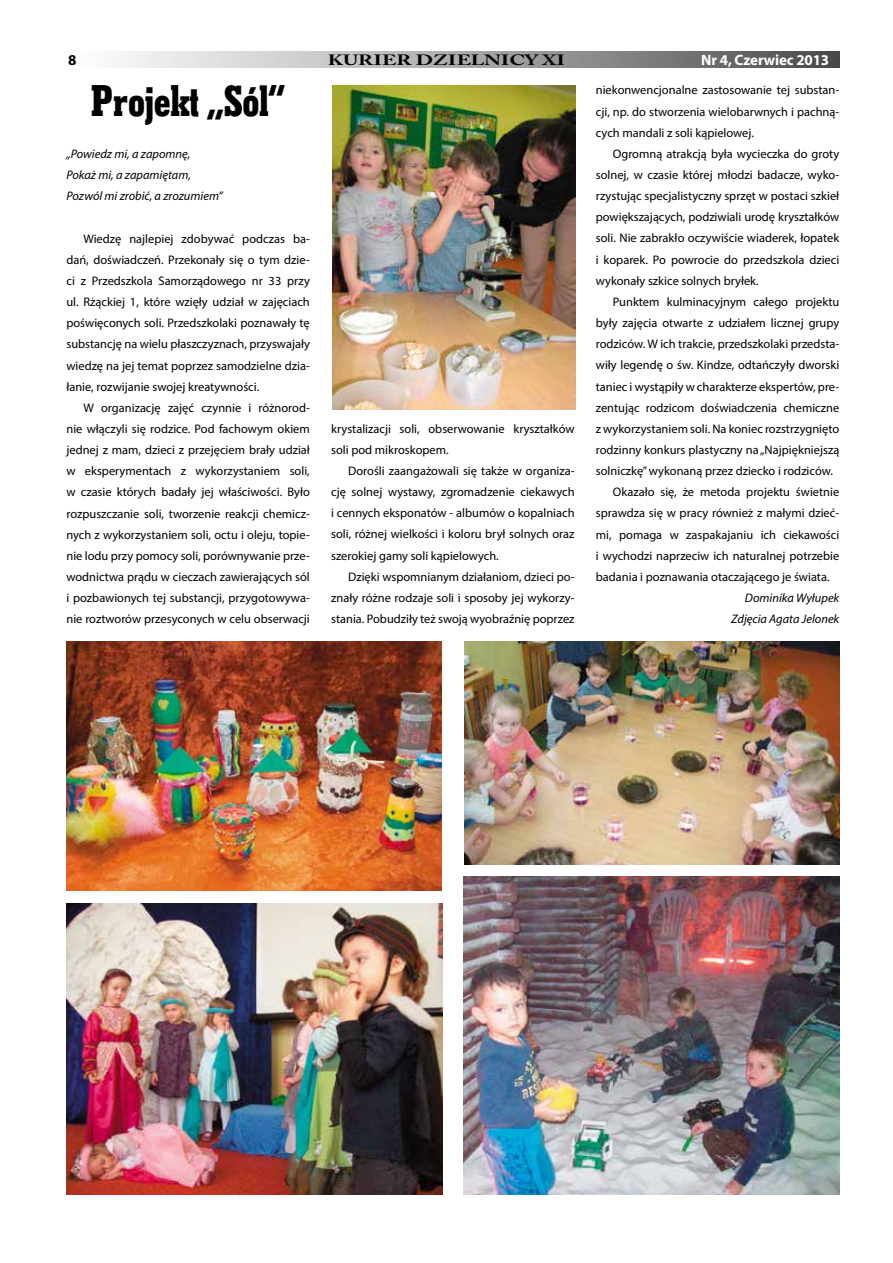
<style>
.page{position:relative;width:893px;height:1263px;background:#fff}
.page>*{position:absolute;margin:0;border:0;box-sizing:border-box;transform-origin:0 0}
.t1{font:45px "Geo Slab 703 X Bd Cn EU";letter-spacing:-.01em;color:#000}
.t2{font:700 15px "Myriad Pro";letter-spacing:-.01em;color:#fff}
.t3{font:700 15px "Myriad Pro";color:#000}
.t4{font:700 14.85px "Adobe Caslon Pro";color:#000;scale:1.4 1}
.t5{font:12.45px/21.1px "Myriad Pro";color:#000;text-align:justify}
.t6{font:italic 12.45px/21.1px "Myriad Pro";color:#000}
</style>
<div class="page">
<div style="left:67px;top:51px;width:773px;height:16px;background:linear-gradient(to right,#fff,#4f4f4f)"></div>
<img style="left:463px;top:876px;width:377px;height:319px">
<img style="left:67px;top:904px;width:375px;height:291px">
<img style="left:66px;top:642px;width:376px;height:248px">
<img style="left:464px;top:642px;width:375px;height:222px">
<img style="left:332px;top:85px;width:244px;height:325px">
<p class="t3" style="left:68px;top:50px;width:10px">8</p>
<p class="t4" style="left:328px;top:51px;width:171px">KURIER DZIELNICY XI</p>
<p class="t2" style="left:701px;top:50px;width:130px">Nr 4, Czerwiec 2013</p>
<h1 class="t1" style="left:91px;top:72px;width:196px">Projekt „Sól”</h1>
<p class="t6" style="left:66px;top:143px;width:158px">„Powiedz mi, a zapomnę,<br>Pokaż mi, a zapamiętam,<br>Pozwól mi zrobić, a zrozumiem”</p>
<p class="t5" style="left:66px;top:228px;width:245px;text-indent:17px">Wiedzę najlepiej zdobywać podczas ba&shy;dań, doświadczeń. Przekonały się o tym dzie&shy;ci z Przedszkola Samorządowego nr 33 przy ul. Rżąckiej 1, które wzięły udział w zajęciach poświęconych soli. Przedszkolaki poznawały tę substancję na wielu płaszczyznach, przyswajały wiedzę na jej temat poprzez samodzielne dzia&shy;łanie, rozwijanie swojej kreatywności.</p>
<p class="t5" style="left:66px;top:397px;width:245px;text-indent:17px">W organizację zajęć czynnie i różnorod&shy;nie włączyli się rodzice. Pod fachowym okiem jednej z mam, dzieci z przejęciem brały udział w eksperymentach z wykorzystaniem soli, w czasie których badały jej właściwości. Było rozpuszczanie soli, tworzenie reakcji chemicz&shy;nych z wykorzystaniem soli, octu i oleju, topie&shy;nie lodu przy pomocy soli, porównywanie prze&shy;wodnictwa prądu w cieczach zawierających sól i pozbawionych tej substancji, przygotowywa&shy;nie roztworów przesyconych w celu obserwacji</p>
<p class="t5" style="left:596px;top:79px;width:245px">niekonwencjonalne zastosowanie tej substan&shy;cji, np. do stworzenia wielobarwnych i pachną&shy;cych mandali z soli kąpielowej.</p>
<p class="t5" style="left:596px;top:143px;width:245px;text-indent:17px">Ogromną atrakcją była wycieczka do groty solnej, w czasie której młodzi badacze, wyko&shy;rzystując specjalistyczny sprzęt w postaci szkieł powiększających, podziwiali urodę kryształków soli. Nie zabrakło oczywiście wiaderek, łopatek i koparek. Po powrocie do przedszkola dzieci wykonały szkice solnych bryłek.</p>
<p class="t5" style="left:613px;top:291px;width:228px">Punktem kulminacyjnym całego projektu</p>
<p class="t5" style="left:596px;top:312px;width:245px">były zajęcia otwarte z udziałem licznej grupy</p>
<p class="t5" style="left:596px;top:333px;width:245px">rodziców. W ich trakcie, przedszkolaki przedsta-</p>
<p class="t5" style="left:596px;top:354px;width:245px">wiły legendę o św. Kindze, odtańczyły dworski</p>
<p class="t5" style="left:596px;top:376px;width:245px">taniec i wystąpiły w charakterze ekspertów, pre-</p>
<p class="t5" style="left:596px;top:397px;width:245px">zentując rodzicom doświadczenia chemiczne</p>
<p class="t5" style="left:596px;top:418px;width:245px">z wykorzystaniem soli. Na koniec rozstrzygnięto</p>
<p class="t5" style="left:596px;top:439px;width:245px">rodzinny konkurs plastyczny na „Najpiękniejszą</p>
<p class="t5" style="left:596px;top:460px;width:239px">solniczkę” wykonaną przez dziecko i rodziców.</p>
<p class="t5" style="left:613px;top:481px;width:228px">Okazało się, że metoda projektu świetnie</p>
<p class="t5" style="left:596px;top:502px;width:245px">sprawdza się w pracy również z małymi dzieć-</p>
<p class="t5" style="left:596px;top:524px;width:245px">mi, pomaga w zaspakajaniu ich ciekawości</p>
<p class="t5" style="left:596px;top:545px;width:245px">i wychodzi naprzeciw ich naturalnej potrzebie</p>
<p class="t5" style="left:596px;top:566px;width:235px">badania i poznawania otaczającego je świata.</p>
<p class="t6" style="left:731px;top:587px;width:110px;text-align:right">Dominika Wyłupek<br>Zdjęcia Agata Jelonek</p>
<p class="t5" style="left:331px;top:418px;width:245px">krystalizacji soli, obserwowanie kryształków soli pod mikroskopem.</p>
<p class="t5" style="left:331px;top:460px;width:245px;text-indent:17px">Dorośli zaangażowali się także w organiza&shy;cję solnej wystawy, zgromadzenie ciekawych i cennych eksponatów - albumów o kopalniach soli, różnej wielkości i koloru brył solnych oraz szerokiej gamy soli kąpielowych.</p>
<p class="t5" style="left:331px;top:566px;width:245px;text-indent:17px">Dzięki wspomnianym działaniom, dzieci po&shy;znały różne rodzaje soli i sposoby jej wykorzy&shy;stania. Pobudziły też swoją wyobraźnię poprzez</p>
</div>
